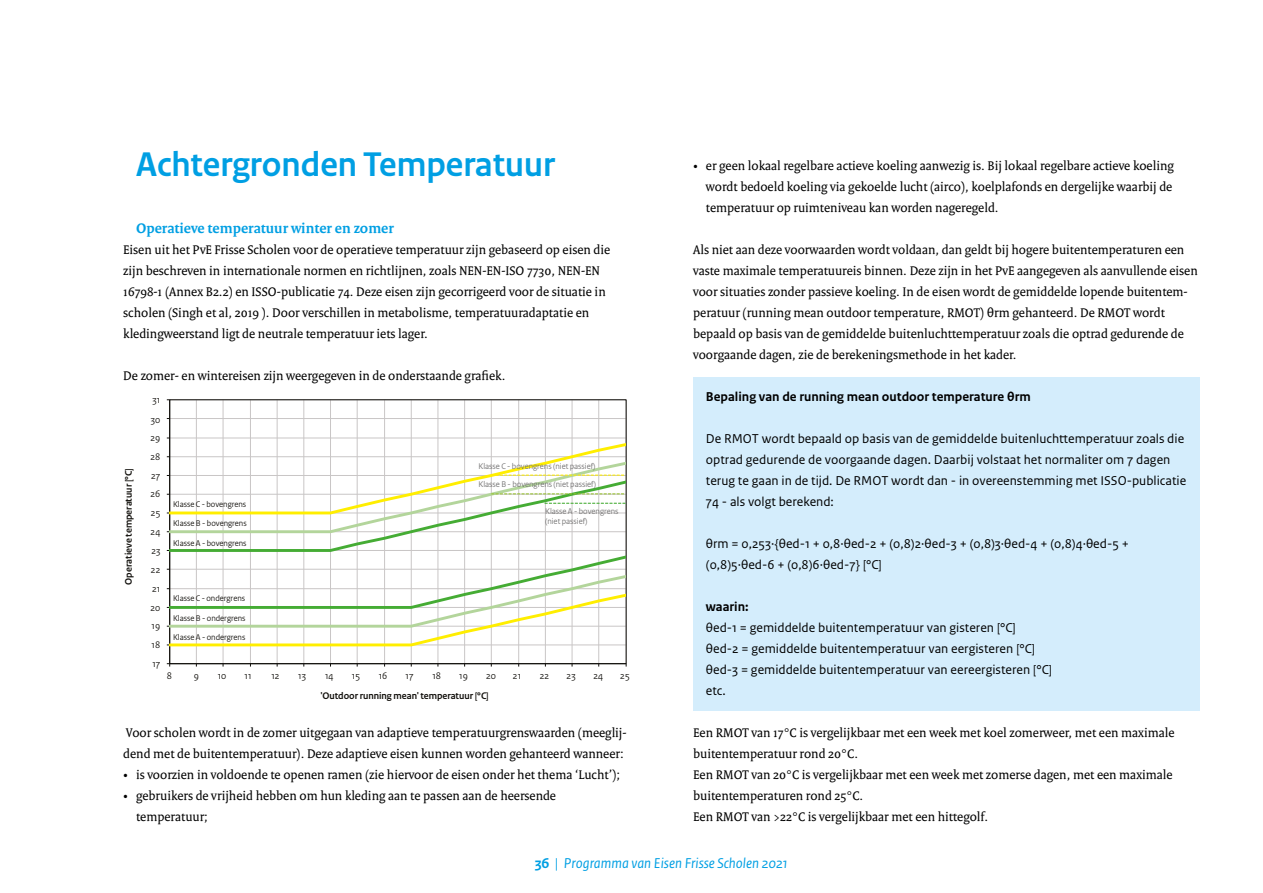
<style>
.page{position:relative;width:1263px;height:893px;background:#fff}
.page>*{position:absolute;margin:0;border:0;box-sizing:border-box;transform-origin:0 0}
._03_RO_Kop{font:700 36px "Rijksoverheid Sans Heading";color:#009fe3}
.t1{font:italic 15px "Rijksoverheid Sans Text";color:#009fe3}
._05_RO_Alineakop{font:700 15px "Rijksoverheid Serif";color:#009fe3}
._10_RO_Broodtekst{font:13.5px/21px "Rijksoverheid Serif";color:#000}
._21_RO_Kader_Broodte{font:13.5px/21px "Rijksoverheid Sans Text";color:#000}
._20_RO_Kader_Subkop{font:700 13.5px "Rijksoverheid Sans Text";color:#000}
.t2{font:10.05px "Rijksoverheid Sans Heading";letter-spacing:.015em;color:#12100c}
.t3{font:700 10.05px "Rijksoverheid Sans Heading";color:#12100c}
.t4{font:8.7px "Rijksoverheid Sans Heading";color:#12100c}
.t5{font:8.7px/18.5px "Rijksoverheid Sans Heading";color:#706f6f}
.s1{font-weight:700;font-style:normal}
</style>
<div class="page">
<div style="left:693px;top:377px;width:506px;height:39px;background:#d4edfc"></div>
<div style="left:693px;top:398px;width:506px;height:39px;background:#d4edfc"></div>
<div style="left:693px;top:419px;width:506px;height:102px;background:#d4edfc"></div>
<div style="left:693px;top:503px;width:506px;height:39px;background:#d4edfc"></div>
<div style="left:693px;top:524px;width:506px;height:60px;background:#d4edfc"></div>
<div style="left:693px;top:566px;width:506px;height:39px;background:#d4edfc"></div>
<div style="left:693px;top:587px;width:506px;height:39px;background:#d4edfc"></div>
<div style="left:693px;top:608px;width:506px;height:39px;background:#d4edfc"></div>
<div style="left:693px;top:629px;width:506px;height:39px;background:#d4edfc"></div>
<div style="left:693px;top:650px;width:506px;height:39px;background:#d4edfc"></div>
<div style="left:693px;top:671px;width:506px;height:39px;background:#d4edfc"></div>
<hr style="left:170px;top:418px;width:456px;height:1px;background:#c9c6c6">
<hr style="left:170px;top:399px;width:456px;height:1px;background:#c9c6c6">
<hr style="left:196px;top:400px;width:1px;height:264px;background:#c9c6c6">
<hr style="left:223px;top:400px;width:1px;height:264px;background:#c9c6c6">
<hr style="left:250px;top:400px;width:1px;height:264px;background:#c9c6c6">
<hr style="left:277px;top:400px;width:1px;height:264px;background:#c9c6c6">
<hr style="left:304px;top:400px;width:1px;height:264px;background:#c9c6c6">
<hr style="left:330px;top:400px;width:1px;height:264px;background:#c9c6c6">
<hr style="left:357px;top:400px;width:1px;height:264px;background:#c9c6c6">
<hr style="left:384px;top:400px;width:1px;height:264px;background:#c9c6c6">
<hr style="left:411px;top:400px;width:1px;height:264px;background:#c9c6c6">
<hr style="left:438px;top:400px;width:1px;height:264px;background:#c9c6c6">
<hr style="left:464px;top:400px;width:1px;height:264px;background:#c9c6c6">
<hr style="left:491px;top:400px;width:1px;height:264px;background:#c9c6c6">
<hr style="left:518px;top:400px;width:1px;height:264px;background:#c9c6c6">
<hr style="left:545px;top:400px;width:1px;height:264px;background:#c9c6c6">
<hr style="left:572px;top:400px;width:1px;height:264px;background:#c9c6c6">
<hr style="left:598px;top:400px;width:1px;height:264px;background:#c9c6c6">
<hr style="left:626px;top:400px;width:1px;height:264px;background:#c9c6c6">
<hr style="left:169px;top:400px;width:1px;height:264px;background:#12100c">
<hr style="left:170px;top:663px;width:456px;height:1px;background:#12100c">
<svg style="left:167px;top:438px;width:459px;height:210px"></svg>
<h2 class="_03_RO_Kop" style="left:136px;top:144px;width:420px">Achtergronden Temperatuur</h2>
<h3 class="_05_RO_Alineakop" style="left:136px;top:219px;width:259px">Operatieve temperatuur winter en zomer</h3>
<p class="_10_RO_Broodtekst" style="left:123px;top:239px;width:488px">Eisen uit het PvE Frisse Scholen voor de operatieve temperatuur zijn gebaseerd op eisen die zijn beschreven in internationale normen en richtlijnen, zoals NEN-EN-ISO 7730, NEN-EN 16798-1 (Annex B2.2) en ISSO-publicatie 74. Deze eisen zijn gecorrigeerd voor de situatie in scholen (Singh et al, 2019 ). Door verschillen in metabolisme, temperatuuradaptatie en kledingweerstand ligt de neutrale temperatuur iets lager.</p>
<p class="_10_RO_Broodtekst" style="left:123px;top:365px;width:384px">De zomer- en wintereisen zijn weergegeven in de onderstaande grafiek.</p>
<p class="t2" style="left:153px;top:394px;width:9px">31</p>
<p class="t2" style="left:151px;top:413px;width:11px">30</p>
<p class="t2" style="left:150px;top:432px;width:12px">29</p>
<p class="t3" style="left:123px;top:585px;width:118px;rotate:-90deg">Operatieve temperatuur [°C]</p>
<p class="t2" style="left:150px;top:451px;width:12px">28</p>
<p class="t2" style="left:151px;top:470px;width:11px">27</p>
<p class="t2" style="left:150px;top:488px;width:12px">26</p>
<p class="t2" style="left:151px;top:507px;width:11px">25</p>
<p class="t2" style="left:151px;top:526px;width:11px">24</p>
<p class="t2" style="left:151px;top:545px;width:11px">23</p>
<p class="t2" style="left:151px;top:564px;width:11px">22</p>
<p class="t2" style="left:152px;top:583px;width:10px">21</p>
<p class="t2" style="left:150px;top:602px;width:12px">20</p>
<p class="t2" style="left:152px;top:620px;width:10px">19</p>
<p class="t2" style="left:152px;top:639px;width:10px">18</p>
<p class="t2" style="left:152px;top:658px;width:10px">17</p>
<p class="t4" style="left:173px;top:499px;width:75px">Klasse C - bovengrens</p>
<p class="t5" style="left:478px;top:457px;width:119px">Klasse C - bovengrens (niet passief)<br>Klasse B - bovengrens (niet passief)</p>
<p class="t5" style="left:545px;top:502px;width:75px">Klasse A - bovengrens</p>
<p class="t4" style="left:173px;top:519px;width:75px">Klasse B - bovengrens</p>
<p class="t5" style="left:545px;top:512px;width:44px">(niet passief)</p>
<p class="t4" style="left:173px;top:538px;width:75px">Klasse A - bovengrens</p>
<p class="t4" style="left:173px;top:593px;width:74px">Klasse C - ondergrens</p>
<p class="t4" style="left:173px;top:613px;width:74px">Klasse B - ondergrens</p>
<p class="t4" style="left:173px;top:632px;width:74px">Klasse A - ondergrens</p>
<p class="t2" style="left:167px;top:670px;width:7px">8</p>
<p class="t2" style="left:194px;top:670px;width:7px">9</p>
<p class="t2" style="left:218px;top:670px;width:10px">10</p>
<p class="t2" style="left:245px;top:670px;width:9px">11</p>
<p class="t2" style="left:271px;top:670px;width:10px">12</p>
<p class="t2" style="left:298px;top:670px;width:9px">13</p>
<p class="t2" style="left:325px;top:670px;width:10px">14</p>
<p class="t2" style="left:352px;top:670px;width:10px">15</p>
<p class="t2" style="left:379px;top:670px;width:10px">16</p>
<p class="t2" style="left:406px;top:670px;width:10px">17</p>
<p class="t2" style="left:432px;top:670px;width:10px">18</p>
<p class="t2" style="left:459px;top:670px;width:10px">19</p>
<p class="t2" style="left:486px;top:670px;width:12px">20</p>
<p class="t2" style="left:513px;top:670px;width:10px">21</p>
<p class="t2" style="left:540px;top:670px;width:11px">22</p>
<p class="t2" style="left:566px;top:670px;width:11px">23</p>
<p class="t2" style="left:593px;top:670px;width:11px">24</p>
<p class="t2" style="left:620px;top:670px;width:11px">25</p>
<p class="t3" style="left:321px;top:690px;width:170px">'Outdoor running mean' temperatuur [°C]</p>
<p class="_10_RO_Broodtekst" style="left:123px;top:722px;width:505px">Voor scholen wordt in de zomer uitgegaan van adaptieve temperatuurgrenswaarden (meeglij&shy;dend met de buitentemperatuur). Deze adaptieve eisen kunnen worden gehanteerd wanneer:</p>
<p class="_10_RO_Broodtekst" style="left:123px;top:764px;width:498px">• is voorzien in voldoende te openen ramen (zie hiervoor de eisen onder het thema ‘Lucht’);</p>
<p class="_10_RO_Broodtekst" style="left:136px;top:785px;width:421px;text-indent:-13px">• gebruikers de vrijheid hebben om hun kleding aan te passen aan de heersende temperatuur;</p>
<p class="_10_RO_Broodtekst" style="left:706px;top:155px;width:469px;text-align:justify;text-indent:-13px">• er geen lokaal regelbare actieve koeling aanwezig is. Bij lokaal regelbare actieve koeling wordt bedoeld koeling via gekoelde lucht (airco), koelplafonds en dergelijke waarbij de temperatuur op ruimteniveau kan worden nageregeld.</p>
<p class="_10_RO_Broodtekst" style="left:693px;top:239px;width:506px">Als niet aan deze voorwaarden wordt voldaan, dan geldt bij hogere buitentemperaturen een vaste maximale temperatuureis binnen. Deze zijn in het PvE aangegeven als aanvullende eisen voor situaties zonder passieve koeling. In de eisen wordt de gemiddelde lopende buitentem&shy;peratuur (running mean outdoor temperature, RMOT) θrm gehanteerd. De RMOT wordt bepaald op basis van de gemiddelde buitenluchttemperatuur zoals die optrad gedurende de voorgaande dagen, zie de berekeningsmethode in het kader.</p>
<p class="_20_RO_Kader_Subkop" style="left:706px;top:389px;width:326px">Bepaling van de running mean outdoor temperature θrm</p>
<p class="_21_RO_Kader_Broodte" style="left:706px;top:428px;width:482px">De RMOT wordt bepaald op basis van de gemiddelde buitenluchttemperatuur zoals die optrad gedurende de voorgaande dagen. Daarbij volstaat het normaliter om 7 dagen terug te gaan in de tijd. De RMOT wordt dan - in overeenstemming met ISSO-publicatie 74 - als volgt berekend:</p>
<p class="_21_RO_Kader_Broodte" style="left:706px;top:533px;width:424px">θrm = 0,253·{θed-1 + 0,8·θed-2 + (0,8)2·θed-3 + (0,8)3·θed-4 + (0,8)4·θed-5 + (0,8)5·θed-6 + (0,8)6·θed-7} [°C]</p>
<p class="_20_RO_Kader_Subkop" style="left:706px;top:599px;width:44px">waarin:</p>
<p class="_21_RO_Kader_Broodte" style="left:706px;top:617px;width:312px">θed-1 = gemiddelde buitentemperatuur van gisteren [°C]</p>
<p class="_21_RO_Kader_Broodte" style="left:706px;top:638px;width:331px">θed-2 = gemiddelde buitentemperatuur van eergisteren [°C]</p>
<p class="_21_RO_Kader_Broodte" style="left:706px;top:659px;width:348px">θed-3 = gemiddelde buitentemperatuur van eereergisteren [°C]</p>
<p class="_21_RO_Kader_Broodte" style="left:706px;top:680px;width:21px">etc.</p>
<p class="_10_RO_Broodtekst" style="left:693px;top:722px;width:483px">Een RMOT van 17°C is vergelijkbaar met een week met koel zomerweer, met een maximale buitentemperatuur rond 20°C.</p>
<p class="_10_RO_Broodtekst" style="left:693px;top:764px;width:481px">Een RMOT van 20°C is vergelijkbaar met een week met zomerse dagen, met een maximale buitentemperaturen rond 25°C.</p>
<p class="_10_RO_Broodtekst" style="left:693px;top:806px;width:297px">Een RMOT van &gt;22°C is vergelijkbaar met een hittegolf.</p>
<p class="t1" style="left:535px;top:854px;width:255px"><span class="s1">36</span> | Programma van Eisen Frisse Scholen 2021</p>
</div>
